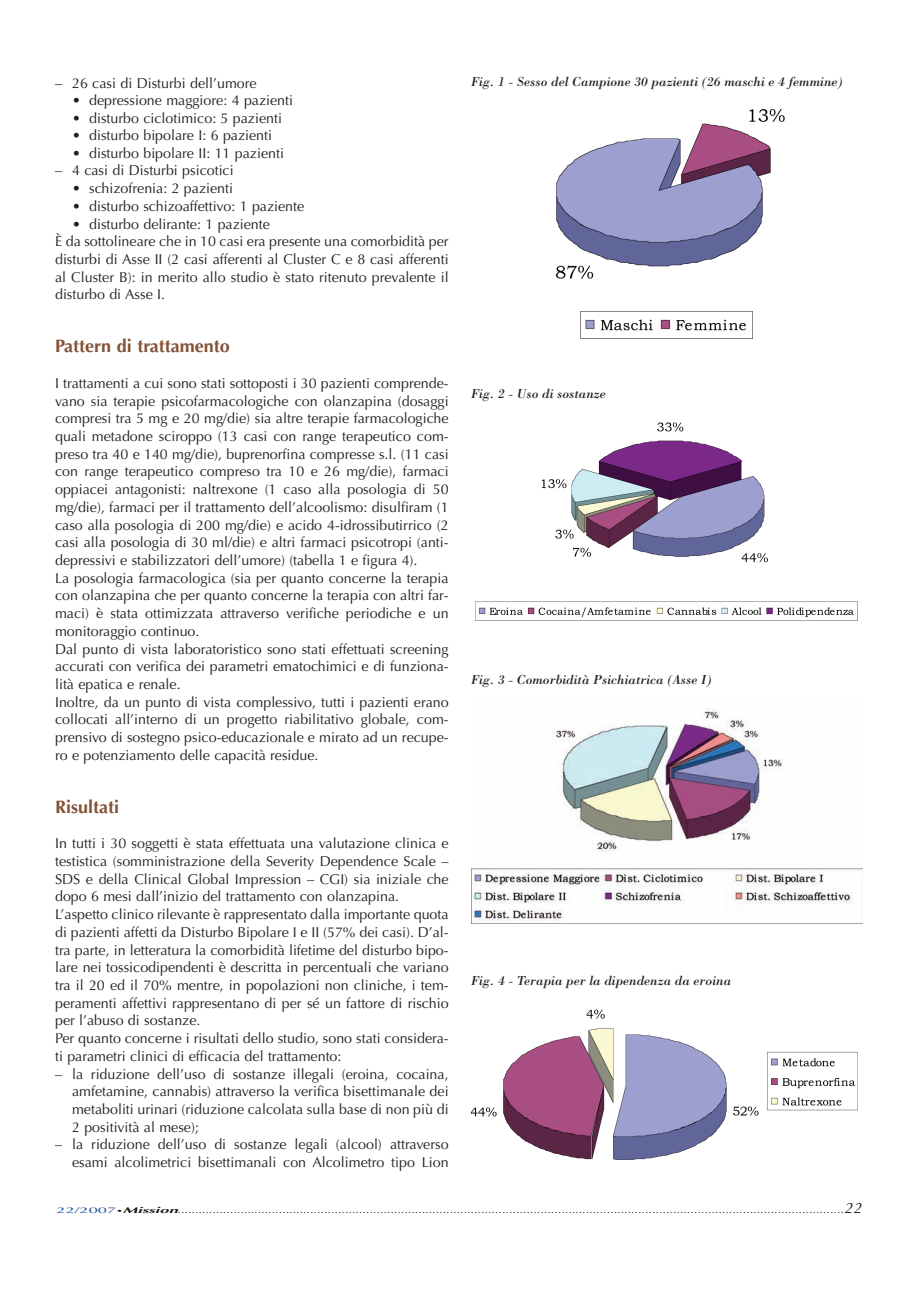
<style>
.page{position:relative;width:919px;height:1289px;background:#fff}
.page>*{position:absolute;margin:0;border:0;box-sizing:border-box;transform-origin:0 0}
.t1{font:700 18px "Optima";color:#835237}
.t2{font:14.25px/17.7px "Optima";color:#231f20}
.t3{font:italic 13.5px "Bodoni";color:#231f20}
.t4{font:10.5px "Optima";color:#231f20}
.s1{font-size:8.25px;color:#0d499a}
.s2{font-size:6.3px}
.s3{font-weight:700;font-style:italic;font-size:8.25px}
.s4{font-style:italic;font-size:15px}
</style>
<div class="page">
<img style="left:555px;top:109px;width:230px;height:230px">
<img style="left:475px;top:422px;width:383px;height:199px">
<img style="left:472px;top:708px;width:390px;height:213px">
<img style="left:470px;top:1009px;width:388px;height:151px">
<p class="t3" style="left:471px;top:77px;width:373px">Fig. 1 - Sesso del Campione 30 pazienti (26 maschi e 4 femmine)</p>
<p class="t2" style="left:55px;top:76px;width:203px">– 26 casi di Disturbi dell’umore</p>
<p class="t2" style="left:72px;top:93px;width:222px">• depressione maggiore: 4 pazienti</p>
<p class="t2" style="left:72px;top:111px;width:211px">• disturbo ciclotimico: 5 pazienti</p>
<p class="t2" style="left:72px;top:128px;width:201px">• disturbo bipolare I: 6 pazienti</p>
<p class="t2" style="left:72px;top:146px;width:213px">• disturbo bipolare II: 11 pazienti</p>
<p class="t2" style="left:55px;top:163px;width:180px">– 4 casi di Disturbi psicotici</p>
<p class="t2" style="left:72px;top:181px;width:162px">• schizofrenia: 2 pazienti</p>
<p class="t2" style="left:72px;top:198px;width:234px">• disturbo schizoaffettivo: 1 paziente</p>
<p class="t2" style="left:55px;top:216px;width:395px;text-indent:17px">• disturbo delirante: 1 paziente<br>È da sottolineare che in 10 casi era presente una comorbidità per disturbi di Asse II (2 casi afferenti al Cluster C e 8 casi afferenti al Cluster B): in merito allo studio è stato ritenuto prevalente il disturbo di Asse I.</p>
<p class="t1" style="left:55px;top:339px;width:176px">Pattern di trattamento</p>
<p class="t2" style="left:55px;top:375px;width:395px">I trattamenti a cui sono stati sottoposti i 30 pazienti comprende&shy;vano sia terapie psicofarmacologiche con olanzapina (dosaggi compresi tra 5 mg e 20 mg/die) sia altre terapie farmacologiche quali metadone sciroppo (13 casi con range terapeutico com&shy;preso tra 40 e 140 mg/die), buprenorfina compresse s.l. (11 casi con range terapeutico compreso tra 10 e 26 mg/die), farmaci oppiacei antagonisti: naltrexone (1 caso alla posologia di 50 mg/die), farmaci per il trattamento dell’alcoolismo: disulfiram (1 caso alla posologia di 200 mg/die) e acido 4-idrossibutirrico (2 casi alla posologia di 30 ml/die) e altri farmaci psicotropi (anti&shy;depressivi e stabilizzatori dell’umore) (tabella 1 e figura 4).<br>La posologia farmacologica (sia per quanto concerne la terapia con olanzapina che per quanto concerne la terapia con altri far&shy;maci) è stata ottimizzata attraverso verifiche periodiche e un monitoraggio continuo.<br>Dal punto di vista laboratoristico sono stati effettuati screening accurati con verifica dei parametri ematochimici e di funziona&shy;lità epatica e renale.<br>Inoltre, da un punto di vista complessivo, tutti i pazienti erano collocati all’interno di un progetto riabilitativo globale, com&shy;prensivo di sostegno psico-educazionale e mirato ad un recupe&shy;ro e potenziamento delle capacità residue.</p>
<p class="t1" style="left:55px;top:799px;width:65px">Risultati</p>
<p class="t2" style="left:55px;top:836px;width:395px">In tutti i 30 soggetti è stata effettuata una valutazione clinica e testistica (somministrazione della Severity Dependence Scale – SDS e della Clinical Global Impression – CGI) sia iniziale che dopo 6 mesi dall’inizio del trattamento con olanzapina.<br>L’aspetto clinico rilevante è rappresentato dalla importante quota di pazienti affetti da Disturbo Bipolare I e II (57% dei casi). D’al&shy;tra parte, in letteratura la comorbidità lifetime del disturbo bipo&shy;lare nei tossicodipendenti è descritta in percentuali che variano tra il 20 ed il 70% mentre, in popolazioni non cliniche, i tem&shy;peramenti affettivi rappresentano di per sé un fattore di rischio per l’abuso di sostanze.<br>Per quanto concerne i risultati dello studio, sono stati considera&shy;ti parametri clinici di efficacia del trattamento:</p>
<p class="t2" style="left:72px;top:1066px;width:378px;text-align:justify;text-indent:-17px">– la riduzione dell’uso di sostanze illegali (eroina, cocaina, amfetamine, cannabis) attraverso la verifica bisettimanale dei metaboliti urinari (riduzione calcolata sulla base di non più di 2 positività al mese);</p>
<p class="t2" style="left:55px;top:1136px;width:395px;text-align:right">– la riduzione dell’uso di sostanze legali (alcool) attraverso esami alcolimetrici bisettimanali con Alcolimetro tipo Lion</p>
<p class="t4" style="left:57px;top:1205px;width:809px"><span class="s1">22/2007</span><span class="s2">•</span><span class="s3">Mission</span>...............................................................................................................................................................................................<span class="s4">22</span></p>
<p class="t3" style="left:471px;top:388px;width:136px">Fig. 2 - Uso di sostanze</p>
<p class="t3" style="left:471px;top:675px;width:242px">Fig. 3 - Comorbidità Psichiatrica (Asse I)</p>
<p class="t3" style="left:471px;top:975px;width:261px">Fig. 4 - Terapia per la dipendenza da eroina</p>
</div>
